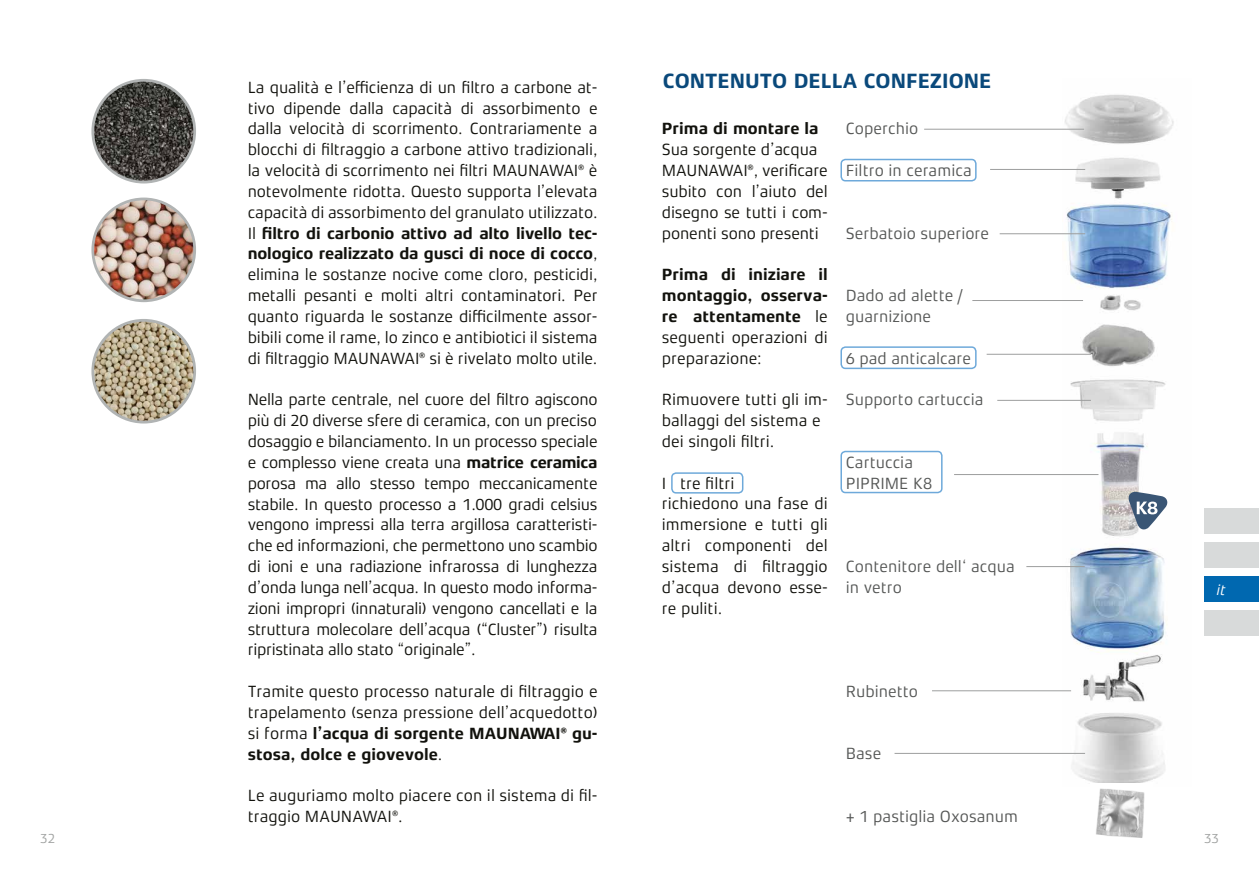
<style>
.page{position:relative;width:1259px;height:893px;background:#fff}
.page>*{position:absolute;margin:0;border:0;box-sizing:border-box;transform-origin:0 0}
.t1{font:700 21px "Xenois Sans Pro";color:#0a497b}
.t2{font:16.5px/20.9px "Xenois Sans Pro";color:#12120d}
.t3{font:16.5px/20.9px "Xenois Sans Pro";color:#555756}
.t4{font:700 16.5px/20.9px "Xenois Sans Pro";color:#12120d;text-align:justify}
.t5{font:italic 15px "Xenois Sans Pro";color:#fff}
.t6{font:13.5px "Xenois Sans Pro";color:#a1a3a2}
.s1{font-weight:700}
.s2{font-weight:400}
</style>
<div class="page">
<img style="left:1062px;top:94px;width:112px;height:689px">
<div style="left:1204px;top:611px;width:55px;height:25px;background:#d8dada"></div>
<div style="left:1204px;top:577px;width:55px;height:25px;background:#0068b0"></div>
<div style="left:1204px;top:543px;width:55px;height:25px;background:#d8dada"></div>
<div style="left:1204px;top:509px;width:55px;height:25px;background:#d8dada"></div>
<hr style="left:924px;top:129px;width:160px;height:1px;background:#9d9e9e">
<hr style="left:990px;top:169px;width:95px;height:1px;background:#9d9e9e">
<hr style="left:999px;top:233px;width:86px;height:1px;background:#9d9e9e">
<hr style="left:954px;top:474px;width:144px;height:1px;background:#9d9e9e">
<hr style="left:894px;top:753px;width:191px;height:1px;background:#9d9e9e">
<hr style="left:972px;top:300px;width:111px;height:1px;background:#9d9e9e">
<hr style="left:986px;top:354px;width:105px;height:1px;background:#9d9e9e">
<hr style="left:997px;top:400px;width:94px;height:1px;background:#9d9e9e">
<hr style="left:1026px;top:566px;width:58px;height:1px;background:#9d9e9e">
<hr style="left:932px;top:690px;width:139px;height:1px;background:#9d9e9e">
<img style="left:1096px;top:788px;width:49px;height:50px">
<div style="left:840px;top:346px;width:136px;height:23px;border:2px solid #6ea9da;border-radius:4px"></div>
<div style="left:840px;top:451px;width:102px;height:42px;border:2px solid #6ea9da;border-radius:4px"></div>
<div style="left:840px;top:159px;width:136px;height:22px;border:2px solid #6ea9da;border-radius:4px"></div>
<div style="left:671px;top:472px;width:72px;height:22px;border:2px solid #6ea9da;border-radius:4px"></div>
<img style="left:93px;top:80px;width:102px;height:102px;border-radius:51px">
<div style="left:91px;top:79px;width:105px;height:104px;border:3px solid #b1b4b4;border-radius:50%"></div>
<img style="left:93px;top:320px;width:102px;height:102px;border-radius:51px">
<div style="left:91px;top:319px;width:105px;height:104px;border:3px solid #b1b4b4;border-radius:50%"></div>
<img style="left:93px;top:199px;width:102px;height:102px;border-radius:51px">
<div style="left:91px;top:198px;width:105px;height:104px;border:3px solid #b1b4b4;border-radius:50%"></div>
<svg style="left:1126px;top:491px;width:43px;height:40px"></svg>
<p class="t2" style="left:248px;top:77px;width:351px;text-align:justify">La qualità e l’efficienza di un filtro a carbone at&shy;tivo dipende dalla capacità di assorbimento e dalla velocità di scorrimento. Contrariamente a blocchi di filtraggio a carbone attivo tradizionali, la velocità di scorrimento nei filtri MAUNAWAI® è notevolmente ridotta. Questo supporta l’elevata capacità di assorbimento del granulato utilizzato.<br>Il <span class="s1">filtro di carbonio attivo ad alto livello tec&shy;nologico realizzato da gusci di noce di cocco</span>, elimina le sostanze nocive come cloro, pesticidi, metalli pesanti e molti altri contaminatori. Per quanto riguarda le sostanze difficilmente assor&shy;bibili come il rame, lo zinco e antibiotici il sistema di filtraggio MAUNAWAI® si è rivelato molto utile.</p>
<p class="t2" style="left:248px;top:389px;width:351px;text-align:justify">Nella parte centrale, nel cuore del filtro agiscono più di 20 diverse sfere di ceramica, con un preciso dosaggio e bilanciamento. In un processo speciale e complesso viene creata una <span class="s1">matrice ceramica </span>porosa ma allo stesso tempo meccanicamente stabile. In questo processo a 1.000 gradi celsius vengono impressi alla terra argillosa caratteristi&shy;che ed informazioni, che permettono uno scambio di ioni e una radiazione infrarossa di lunghezza d’onda lunga nell’acqua. In questo modo informa&shy;zioni impropri (innaturali) vengono cancellati e la struttura molecolare dell’acqua (“Cluster”) risulta ripristinata allo stato “originale”.</p>
<p class="t2" style="left:248px;top:681px;width:351px;text-align:justify">Tramite questo processo naturale di filtraggio e trapelamento (senza pressione dell’acquedotto) si forma <span class="s1">l’acqua di sorgente MAUNA</span></p>
<p class="t4" style="left:529px;top:723px;width:70px">WAI® gu-</p>
<p class="t4" style="left:248px;top:743px;width:196px">stosa, dolce e giovevole<span class="s2">.</span></p>
<p class="t2" style="left:248px;top:785px;width:351px">Le auguriamo molto piacere con il sistema di fil&shy;traggio MAUNAWAI®.</p>
<p class="t1" style="left:663px;top:69px;width:327px">Contenuto della confezione</p>
<p class="t3" style="left:846px;top:118px;width:74px">Coperchio</p>
<p class="t3" style="left:846px;top:160px;width:127px">Filtro in ceramica</p>
<p class="t4" style="left:662px;top:118px;width:158px">Prima di montare la</p>
<p class="t2" style="left:662px;top:139px;width:167px">Sua sorgente d’acqua<br>MAUNAWAI®, verificare subito con l’aiuto del disegno se tutti i com&shy;ponenti sono presenti</p>
<p class="t4" style="left:662px;top:264px;width:167px">Prima di iniziare il montaggio, osserva&shy;re attentamente <span class="s2">le seguenti operazioni di preparazione:</span></p>
<p class="t2" style="left:662px;top:389px;width:167px">Rimuovere tutti gli im&shy;ballaggi del sistema e dei singoli filtri.</p>
<p class="t2" style="left:662px;top:473px;width:167px">I tre filtri<br>richiedono una fase di immersione e tutti gli altri componenti del sistema di filtraggio d’acqua devono esse&shy;re puliti.</p>
<p class="t3" style="left:846px;top:222px;width:145px">Serbatoio superiore</p>
<p class="t3" style="left:846px;top:285px;width:118px">Dado ad alette / guarnizione</p>
<p class="t3" style="left:846px;top:347px;width:127px">6 pad anticalcare</p>
<p class="t3" style="left:846px;top:389px;width:139px">Supporto cartuccia</p>
<p class="t3" style="left:846px;top:452px;width:88px">Cartuccia<br>PIPRIME K8</p>
<p class="t3" style="left:846px;top:556px;width:171px">Contenitore dell‘ acqua in vetro</p>
<p class="t3" style="left:846px;top:681px;width:74px">Rubinetto</p>
<p class="t3" style="left:846px;top:743px;width:37px">Base</p>
<p class="t3" style="left:846px;top:806px;width:174px">+ 1 pastiglia Oxosanum</p>
<p class="t5" style="left:1216px;top:581px;width:11px">it</p>
<p class="t6" style="left:40px;top:831px;width:16px">32</p>
<p class="t6" style="left:1204px;top:831px;width:16px">33</p>
</div>
